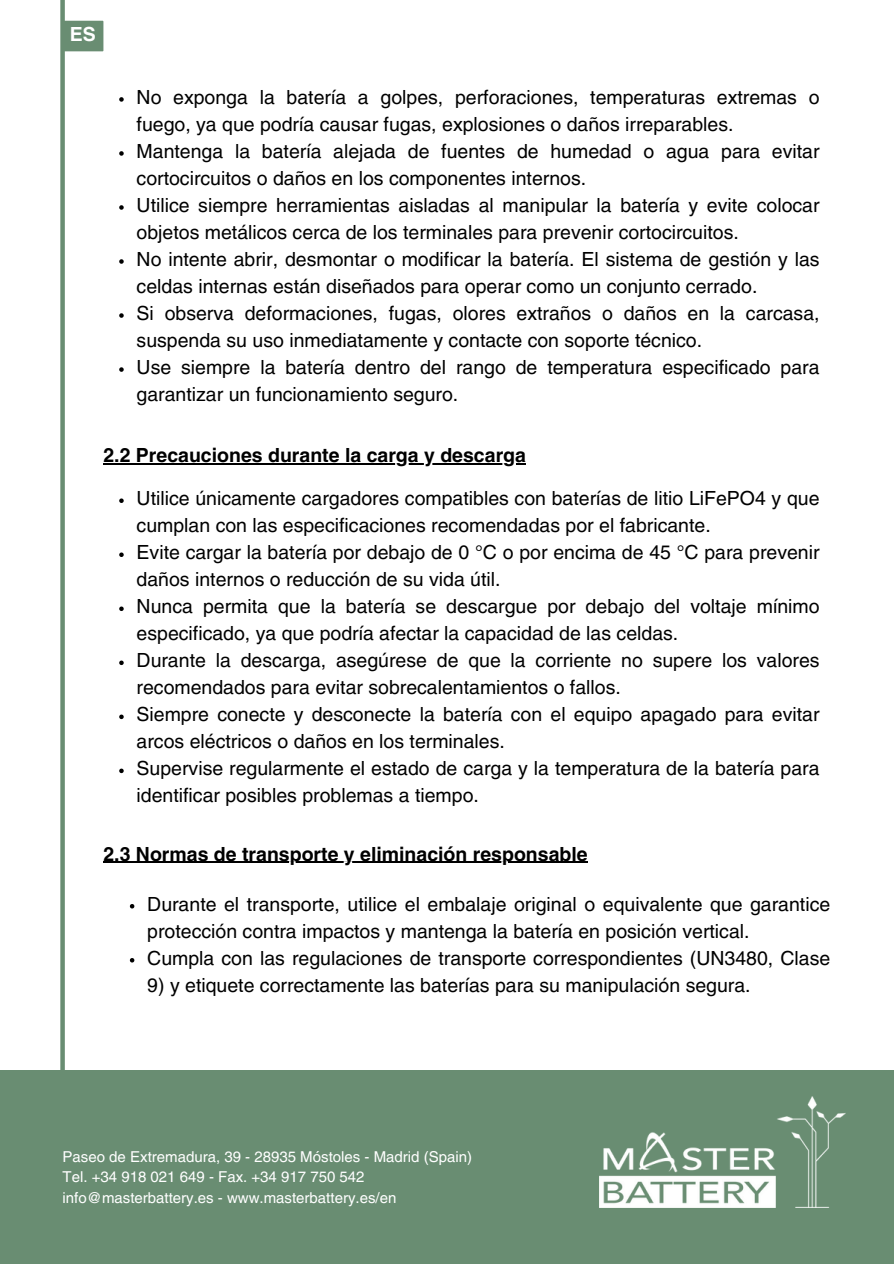
<style>
.page{position:relative;width:894px;height:1264px;background:#fff}
.page>*{position:absolute;margin:0;border:0;box-sizing:border-box;transform-origin:0 0}
.t1{font:19.5px/27px "Helvetica LT Pro";color:#000}
.t2{font:700 19.5px "Helvetica LT Pro";color:#000}
.t3{font:700 19.5px "Helvetica LT Pro";color:#fff}
.t4{font:15px "Helvetica LT Pro";color:#fff}
</style>
<div class="page">
<div style="left:60px;top:0;width:5px;height:1070px;background:#698d72"></div>
<div style="left:0;top:1070px;width:893px;height:193px;background:#698d72"></div>
<img style="left:599px;top:1096px;width:246px;height:111px">
<svg style="left:65px;top:21px;width:38px;height:30px"></svg>
<svg style="left:119px;top:97px;width:5px;height:5px"></svg>
<svg style="left:119px;top:151px;width:5px;height:5px"></svg>
<svg style="left:119px;top:205px;width:5px;height:5px"></svg>
<svg style="left:119px;top:259px;width:5px;height:5px"></svg>
<svg style="left:119px;top:313px;width:5px;height:5px"></svg>
<svg style="left:119px;top:367px;width:5px;height:5px"></svg>
<hr style="left:103px;top:463px;width:423px;height:1px;background:#000">
<svg style="left:119px;top:498px;width:5px;height:5px"></svg>
<svg style="left:119px;top:552px;width:5px;height:5px"></svg>
<svg style="left:119px;top:606px;width:5px;height:5px"></svg>
<svg style="left:119px;top:660px;width:5px;height:5px"></svg>
<svg style="left:119px;top:714px;width:5px;height:5px"></svg>
<svg style="left:119px;top:768px;width:5px;height:5px"></svg>
<hr style="left:103px;top:861px;width:484px;height:1px;background:#000">
<svg style="left:130px;top:904px;width:4px;height:4px"></svg>
<svg style="left:130px;top:958px;width:4px;height:4px"></svg>
<p class="t3" style="left:70px;top:27px;width:27px">ES</p>
<p class="t1" style="left:136px;top:85px;width:684px">No exponga la batería a golpes, perforaciones, temperaturas extremas o fuego, ya que podría causar fugas, explosiones o daños irreparables.</p>
<p class="t1" style="left:136px;top:139px;width:684px">Mantenga la batería alejada de fuentes de humedad o agua para evitar cortocircuitos o daños en los componentes internos.</p>
<p class="t1" style="left:136px;top:193px;width:684px">Utilice siempre herramientas aisladas al manipular la batería y evite colocar objetos metálicos cerca de los terminales para prevenir cortocircuitos.</p>
<h2 class="t1" style="left:136px;top:247px;width:684px">No intente abrir, desmontar o modificar la batería. El sistema de gestión y las celdas internas están diseñados para operar como un conjunto cerrado.</h2>
<p class="t1" style="left:136px;top:301px;width:684px">Si observa deformaciones, fugas, olores extraños o daños en la carcasa, suspenda su uso inmediatamente y contacte con soporte técnico.</p>
<p class="t1" style="left:136px;top:355px;width:684px">Use siempre la batería dentro del rango de temperatura especificado para garantizar un funcionamiento seguro.</p>
<p class="t2" style="left:103px;top:448px;width:424px">2.2 Precauciones durante la carga y descarga</p>
<p class="t1" style="left:136px;top:487px;width:684px">Utilice únicamente cargadores compatibles con baterías de litio LiFePO4 y que cumplan con las especificaciones recomendadas por el fabricante.</p>
<p class="t1" style="left:136px;top:541px;width:684px">Evite cargar la batería por debajo de 0 °C o por encima de 45 °C para prevenir daños internos o reducción de su vida útil.</p>
<p class="t1" style="left:136px;top:595px;width:684px">Nunca permita que la batería se descargue por debajo del voltaje mínimo especificado, ya que podría afectar la capacidad de las celdas.</p>
<h2 class="t1" style="left:136px;top:649px;width:684px">Durante la descarga, asegúrese de que la corriente no supere los valores recomendados para evitar sobrecalentamientos o fallos.</h2>
<p class="t1" style="left:136px;top:703px;width:684px">Siempre conecte y desconecte la batería con el equipo apagado para evitar arcos eléctricos o daños en los terminales.</p>
<p class="t1" style="left:136px;top:757px;width:684px">Supervise regularmente el estado de carga y la temperatura de la batería para identificar posibles problemas a tiempo.</p>
<p class="t2" style="left:103px;top:846px;width:485px">2.3 Normas de transporte y eliminación responsable</p>
<p class="t1" style="left:147px;top:892px;width:684px">Durante el transporte, utilice el embalaje original o equivalente que garantice protección contra impactos y mantenga la batería en posición vertical.</p>
<p class="t1" style="left:147px;top:946px;width:684px">Cumpla con las regulaciones de transporte correspondientes (UN3480, Clase</p>
<p class="t1" style="left:147px;top:973px;width:604px">9) y etiquete correctamente las baterías para su manipulación segura.</p>
<h1 class="t4" style="left:63px;top:1151px;width:411px">Paseo de Extremadura, 39 - 28935 Móstoles - Madrid (Spain)</h1>
<p class="t4" style="left:63px;top:1171px;width:303px">Tel. +34 918 021 649 - Fax. +34 917 750 542</p>
<p class="t4" style="left:63px;top:1191px;width:335px">info@masterbattery.es - www.masterbattery.es/en</p>
</div>
